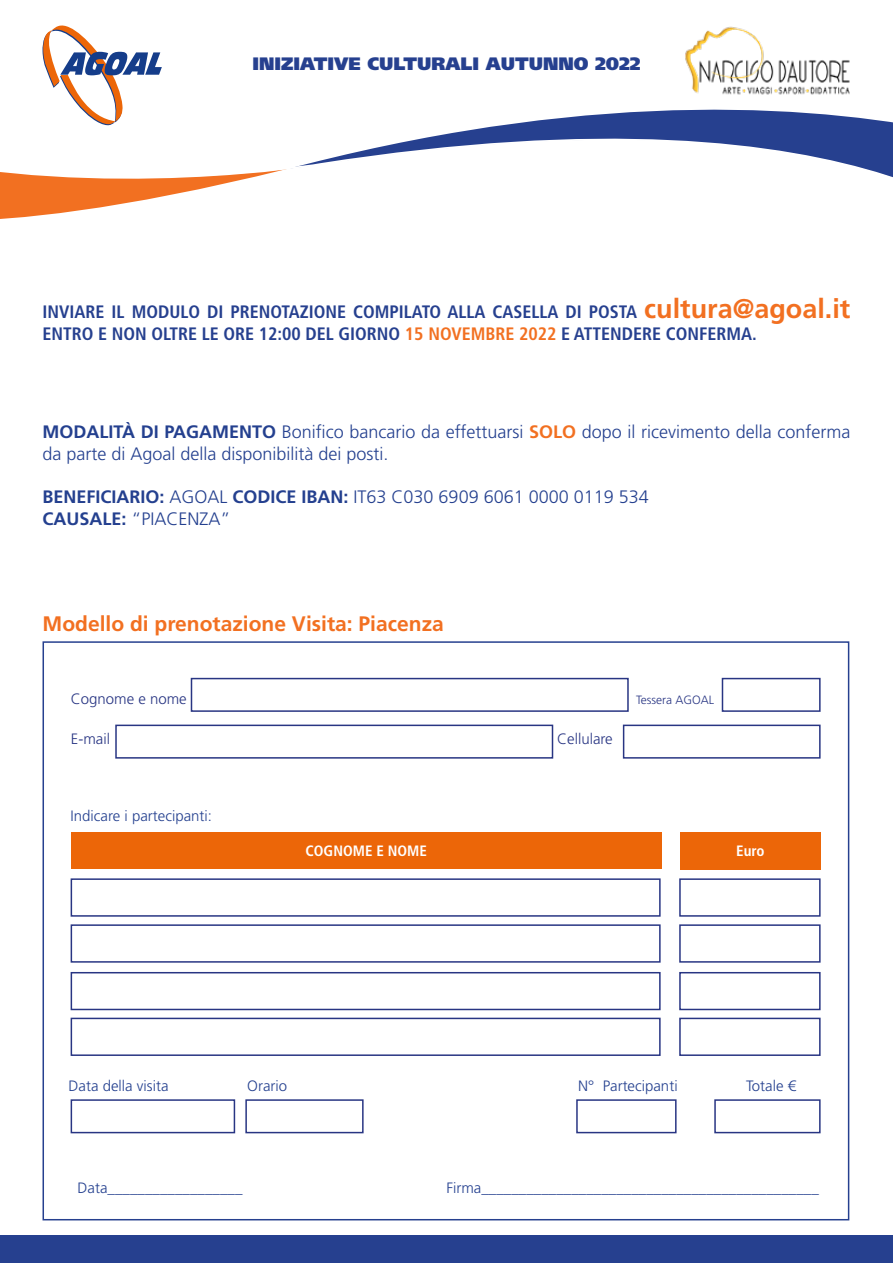
<style>
.page{position:relative;width:893px;height:1263px;background:#fff}
.page>*{position:absolute;margin:0;border:0;box-sizing:border-box;transform-origin:0 0}
.t1{font:700 21px "Frutiger LT Std";color:#f27021}
.t2{font:300 18px/21.6px "Frutiger LT Std";color:#24408f}
.t3{font:700 condensed 18px/21.6px "Frutiger LT Std";color:#26408f}
.t4{font:900 18px "Frutiger LT Std";color:#26408f}
.t5{font:300 15px "Frutiger LT Std";color:#24408f}
.t6{font:300 15px "Frutiger LT Std";color:#283583}
.t7{font:700 condensed 15px "Frutiger LT Std";color:#fff}
.t8{font:300 12px "Frutiger LT Std";color:#283583}
.s1{font-stretch:normal;font-size:27px;color:#f27021}
.s2{color:#f27021}
.s3{font-weight:700}
.s4{font-weight:700;color:#f27021}
</style>
<div class="page">
<div style="left:0;top:1236px;width:893px;height:27px;background:#26408f"></div>
<svg style="left:43px;top:26px;width:119px;height:50px"></svg>
<svg style="left:0;top:76px;width:893px;height:143px"></svg>
<img style="left:681px;top:26px;width:182px;height:73px">
<div style="left:623px;top:725px;width:198px;height:34px;border:2px solid #283583"></div>
<div style="left:71px;top:832px;width:591px;height:36px;background:#ec6608"></div>
<div style="left:680px;top:832px;width:141px;height:37px;background:#ec6608"></div>
<div style="left:191px;top:678px;width:438px;height:34px;border:2px solid #283583"></div>
<div style="left:722px;top:678px;width:99px;height:34px;border:2px solid #283583"></div>
<div style="left:115px;top:725px;width:438px;height:34px;border:2px solid #283583"></div>
<div style="left:71px;top:878px;width:590px;height:39px;border:2px solid #283583"></div>
<div style="left:71px;top:924px;width:590px;height:39px;border:2px solid #283583"></div>
<div style="left:71px;top:972px;width:590px;height:38px;border:2px solid #283583"></div>
<div style="left:71px;top:1018px;width:590px;height:38px;border:2px solid #283583"></div>
<div style="left:679px;top:878px;width:142px;height:39px;border:2px solid #283583"></div>
<div style="left:679px;top:924px;width:142px;height:39px;border:2px solid #283583"></div>
<div style="left:679px;top:972px;width:142px;height:38px;border:2px solid #283583"></div>
<div style="left:679px;top:1018px;width:142px;height:38px;border:2px solid #283583"></div>
<div style="left:71px;top:1099px;width:164px;height:34px;border:2px solid #283583"></div>
<div style="left:245px;top:1099px;width:119px;height:34px;border:2px solid #283583"></div>
<div style="left:576px;top:1099px;width:101px;height:34px;border:2px solid #283583"></div>
<div style="left:714px;top:1099px;width:107px;height:34px;border:2px solid #283583"></div>
<p class="t4" style="left:252px;top:52px;width:390px">INIZIATIVE CULTURALI AUTUNNO 2022</p>
<p class="t3" style="left:43px;top:301px;width:809px">INVIARE IL MODULO DI PRENOTAZIONE COMPILATO ALLA CASELLA DI POSTA <span class="s1">cultura@agoal.it<br></span>ENTRO E NON OLTRE LE ORE 12:00 DEL GIORNO <span class="s2">15 NOVEMBRE 2022</span> E ATTENDERE CONFERMA.</p>
<p class="t2" style="left:43px;top:421px;width:809px"><span class="s3">MODALITÀ DI PAGAMENTO</span> Bonifico bancario da effettuarsi <span class="s4">SOLO</span> dopo il ricevimento della conferma da parte di Agoal della disponibilità dei posti.</p>
<p class="t2" style="left:43px;top:486px;width:608px"><span class="s3">BENEFICIARIO:</span> AGOAL <span class="s3">CODICE IBAN:</span> IT63 C030 6909 6061 0000 0119 534<br><span class="s3">CAUSALE:</span> “PIACENZA”</p>
<p class="t1" style="left:43px;top:612px;width:403px">Modello di prenotazione Visita: Piacenza</p>
<p class="t6" style="left:71px;top:690px;width:117px">Cognome e nome</p>
<p class="t8" style="left:636px;top:693px;width:79px">Tessera AGOAL</p>
<p class="t6" style="left:71px;top:730px;width:41px">E-mail</p>
<p class="t6" style="left:557px;top:730px;width:57px">Cellulare</p>
<p class="t5" style="left:71px;top:807px;width:143px">Indicare i partecipanti:</p>
<p class="t7" style="left:306px;top:842px;width:123px">COGNOME E NOME</p>
<p class="t7" style="left:736px;top:842px;width:30px">Euro</p>
<p class="t5" style="left:69px;top:1078px;width:101px">Data della visita</p>
<p class="t5" style="left:746px;top:1078px;width:52px">Totale €</p>
<p class="t5" style="left:247px;top:1078px;width:41px">Orario</p>
<p class="t5" style="left:578px;top:1078px;width:101px">N° Partecipanti</p>
<p class="t5" style="left:78px;top:1179px;width:166px">Data__________________</p>
<p class="t5" style="left:446px;top:1179px;width:374px">Firma_____________________________________________</p>
</div>
